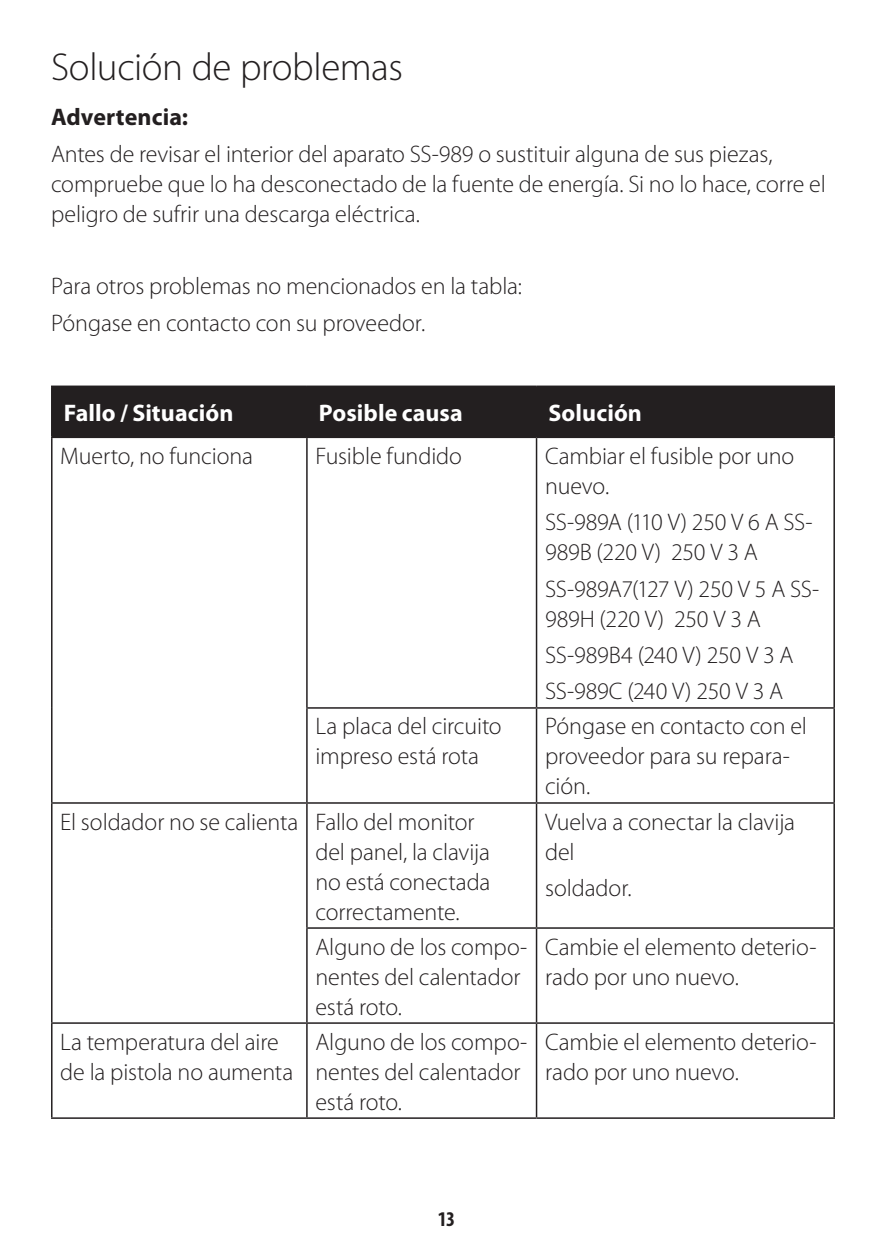
<style>
.page{position:relative;width:893px;height:1259px;background:#fff}
.page>*{position:absolute;margin:0;border:0;box-sizing:border-box;transform-origin:0 0}
.Subencabezado_1{font:300 39px "Myriad Pro";letter-spacing:-.01em;color:#231f20}
.t1{font:300 24px/30px "Myriad Pro";letter-spacing:-.005em;color:#231f20}
.Normal_-_Blanco{font:700 24px "Myriad Pro";letter-spacing:.005em;color:#fff}
.t2{font:700 24px "Myriad Pro";letter-spacing:.005em;color:#231f20}
.t3{font:700 condensed 21px "Myriad Pro";color:#231f20}
</style>
<div class="page">
<div style="left:53px;top:387px;width:780px;height:49px;background:#231f20"></div>
<hr style="left:51px;top:385px;width:256px;height:2px;background:#231f20">
<hr style="left:51px;top:387px;width:2px;height:49px;background:#231f20">
<hr style="left:307px;top:385px;width:229px;height:2px;background:#231f20">
<hr style="left:306px;top:387px;width:2px;height:49px;background:#231f20">
<hr style="left:536px;top:385px;width:299px;height:2px;background:#231f20">
<hr style="left:536px;top:387px;width:1px;height:49px;background:#231f20">
<hr style="left:833px;top:387px;width:2px;height:49px;background:#231f20">
<hr style="left:51px;top:436px;width:256px;height:2px;background:#231f20">
<hr style="left:51px;top:438px;width:2px;height:270px;background:#231f20">
<hr style="left:51px;top:708px;width:2px;height:94px;background:#231f20">
<hr style="left:307px;top:436px;width:229px;height:2px;background:#231f20">
<hr style="left:306px;top:438px;width:2px;height:269px;background:#231f20">
<hr style="left:536px;top:436px;width:299px;height:2px;background:#231f20">
<hr style="left:536px;top:438px;width:1px;height:269px;background:#231f20">
<hr style="left:833px;top:438px;width:2px;height:269px;background:#231f20">
<hr style="left:306px;top:707px;width:230px;height:1px;background:#231f20">
<hr style="left:306px;top:708px;width:2px;height:94px;background:#231f20">
<hr style="left:536px;top:707px;width:299px;height:1px;background:#231f20">
<hr style="left:536px;top:708px;width:1px;height:94px;background:#231f20">
<hr style="left:833px;top:708px;width:2px;height:94px;background:#231f20">
<hr style="left:51px;top:802px;width:256px;height:1px;background:#231f20">
<hr style="left:51px;top:803px;width:2px;height:125px;background:#231f20">
<hr style="left:51px;top:928px;width:2px;height:94px;background:#231f20">
<hr style="left:307px;top:802px;width:229px;height:1px;background:#231f20">
<hr style="left:306px;top:803px;width:2px;height:124px;background:#231f20">
<hr style="left:306px;top:927px;width:230px;height:1px;background:#231f20">
<hr style="left:306px;top:928px;width:2px;height:94px;background:#231f20">
<hr style="left:536px;top:928px;width:1px;height:94px;background:#231f20">
<hr style="left:833px;top:928px;width:2px;height:94px;background:#231f20">
<hr style="left:51px;top:1022px;width:256px;height:1px;background:#231f20">
<hr style="left:51px;top:1023px;width:2px;height:94px;background:#231f20">
<hr style="left:307px;top:1022px;width:229px;height:1px;background:#231f20">
<hr style="left:306px;top:1023px;width:2px;height:94px;background:#231f20">
<hr style="left:536px;top:1022px;width:299px;height:1px;background:#231f20">
<hr style="left:536px;top:1023px;width:1px;height:94px;background:#231f20">
<hr style="left:833px;top:1023px;width:2px;height:94px;background:#231f20">
<hr style="left:51px;top:1117px;width:256px;height:1px;background:#231f20">
<hr style="left:307px;top:1117px;width:229px;height:1px;background:#231f20">
<hr style="left:536px;top:1117px;width:299px;height:1px;background:#231f20">
<hr style="left:536px;top:802px;width:299px;height:1px;background:#231f20">
<hr style="left:536px;top:803px;width:1px;height:124px;background:#231f20">
<hr style="left:833px;top:803px;width:2px;height:124px;background:#231f20">
<hr style="left:536px;top:927px;width:299px;height:1px;background:#231f20">
<p class="Subencabezado_1" style="left:51px;top:46px;width:353px">Solución de problemas</p>
<p class="t2" style="left:51px;top:104px;width:139px">Advertencia:</p>
<p class="t1" style="left:51px;top:139px;width:776px">Antes de revisar el interior del aparato SS-989 o sustituir alguna de sus piezas, compruebe que lo ha desconectado de la fuente de energía. Si no lo hace, corre el peligro de sufrir una descarga eléctrica.</p>
<p class="t1" style="left:51px;top:272px;width:472px">Para otros problemas no mencionados en la tabla:</p>
<p class="t1" style="left:51px;top:308px;width:376px">Póngase en contacto con su proveedor.</p>
<p class="Normal_-_Blanco" style="left:64px;top:399px;width:171px">Fallo / Situación</p>
<p class="Normal_-_Blanco" style="left:319px;top:399px;width:145px">Posible causa</p>
<p class="Normal_-_Blanco" style="left:548px;top:399px;width:95px">Solución</p>
<p class="t1" style="left:60px;top:441px;width:194px">Muerto, no funciona</p>
<p class="t1" style="left:315px;top:441px;width:148px">Fusible fundido</p>
<p class="t1" style="left:545px;top:441px;width:251px">Cambiar el fusible por uno nuevo.</p>
<p class="t1" style="left:545px;top:507px;width:269px">SS-989A (110 V) 250 V 6 A SS-<br>989B (220 V) 250 V 3 A</p>
<p class="t1" style="left:545px;top:574px;width:276px">SS-989A7(127 V) 250 V 5 A SS-<br>989H (220 V) 250 V 3 A</p>
<p class="t1" style="left:545px;top:640px;width:250px">SS-989B4 (240 V) 250 V 3 A</p>
<p class="t1" style="left:545px;top:677px;width:240px">SS-989C (240 V) 250 V 3 A</p>
<p class="t1" style="left:315px;top:712px;width:188px">La placa del circuito impreso está rota</p>
<p class="t1" style="left:545px;top:712px;width:263px">Póngase en contacto con el proveedor para su repara&shy;ción.</p>
<p class="t1" style="left:60px;top:807px;width:240px">El soldador no se calienta</p>
<p class="t1" style="left:315px;top:807px;width:177px">Fallo del monitor del panel, la clavija no está conectada correctamente.</p>
<p class="t1" style="left:545px;top:807px;width:252px">Vuelva a conectar la clavija del</p>
<p class="t1" style="left:545px;top:873px;width:88px">soldador.</p>
<p class="t1" style="left:315px;top:932px;width:213px">Alguno de los compo&shy;nentes del calentador está roto.</p>
<p class="t1" style="left:545px;top:932px;width:273px">Cambie el elemento deterio&shy;rado por uno nuevo.</p>
<p class="t1" style="left:60px;top:1027px;width:234px">La temperatura del aire de la pistola no aumenta</p>
<p class="t1" style="left:315px;top:1027px;width:213px">Alguno de los compo&shy;nentes del calentador está roto.</p>
<p class="t1" style="left:545px;top:1027px;width:273px">Cambie el elemento deterio&shy;rado por uno nuevo.</p>
<p class="t3" style="left:438px;top:1206px;width:19px">13</p>
</div>
